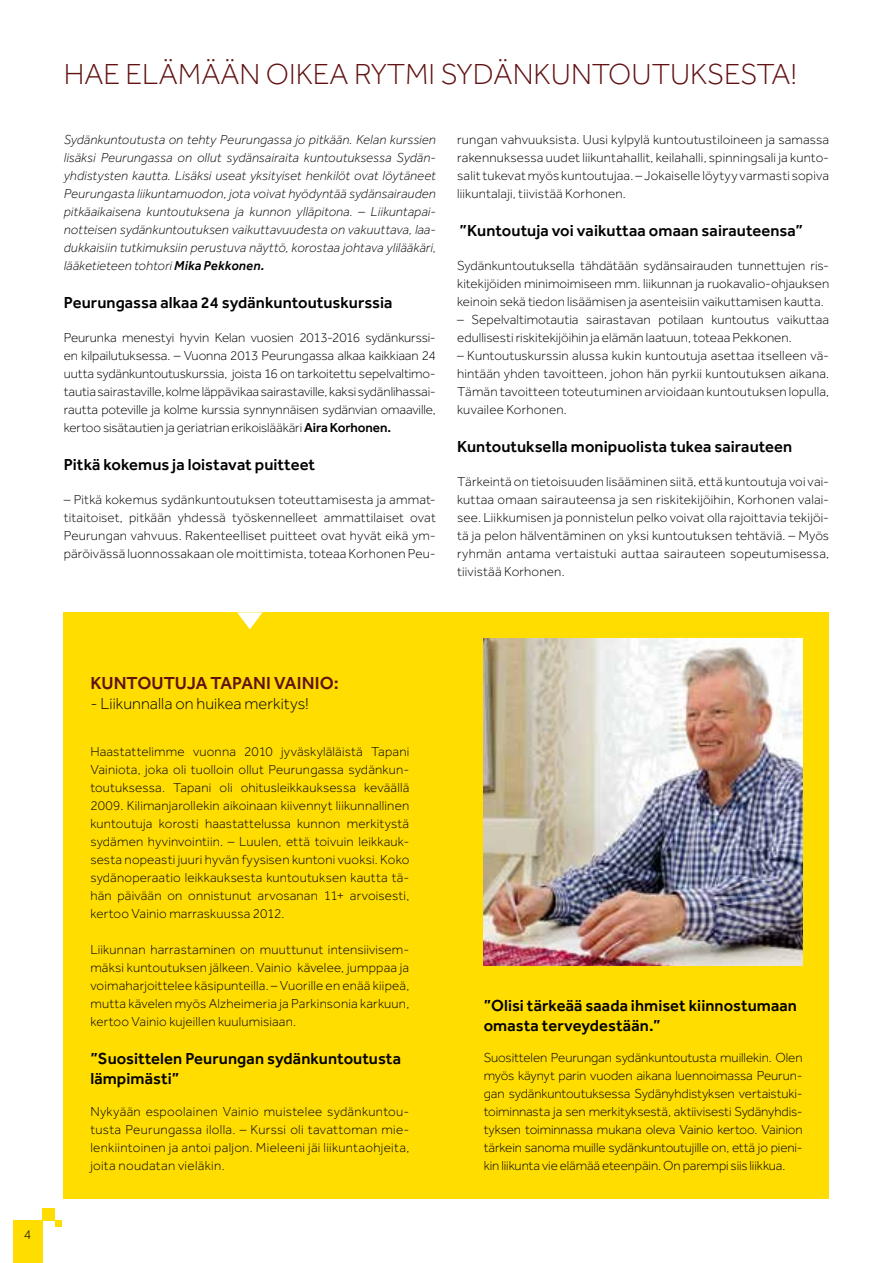
<style>
.page{position:relative;width:893px;height:1263px;background:#fff}
.page>*{position:absolute;margin:0;border:0;box-sizing:border-box;transform-origin:0 0}
.t1{font:300 30px "Effra";color:#611112}
.t2{font:500 18px "Effra";color:#611112}
.t3{font:500 16.5px/19.8px "Effra";letter-spacing:.005em;color:#000}
.t4{font:300 16.5px "Effra";letter-spacing:.005em;color:#000}
.t5{font:300 13.5px/18px "Effra";letter-spacing:.005em;color:#000;text-align:justify}
.t6{font:italic 300 13.5px/18px "Effra";letter-spacing:.01em;color:#000;text-align:justify}
.s1{font-weight:500}
</style>
<div class="page">
<div style="left:13px;top:1220px;width:30px;height:43px;background:#fd0"></div>
<div style="left:43px;top:1208px;width:12px;height:12px;background:#fd0"></div>
<div style="left:55px;top:1220px;width:7px;height:7px;background:#fd0"></div>
<hr style="left:892px;top:0;width:1px;height:1263px;background:#f2f2f3">
<div style="left:64px;top:612px;width:765px;height:587px;background:#fd0"></div>
<svg style="left:237px;top:612px;width:26px;height:17px"></svg>
<img style="left:484px;top:639px;width:319px;height:327px">
<h1 class="t1" style="left:64px;top:57px;width:735px">HAE ELÄMÄÄN OIKEA RYTMI SYDÄNKUNTOUTUKSESTA!</h1>
<p class="t6" style="left:64px;top:130px;width:374px">Sydänkuntoutusta on tehty Peurungassa jo pitkään. Kelan kurssien lisäksi Peurungassa on ollut sydänsairaita kuntoutuksessa Sydän&shy;yhdistysten kautta. Lisäksi useat yksityiset henkilöt ovat löytäneet Peurungasta liikuntamuodon, jota voivat hyödyntää sydänsairauden pitkäaikaisena kuntoutuksena ja kunnon ylläpitona. – Liikuntapai&shy;notteisen sydänkuntoutuksen vaikuttavuudesta on vakuuttava, laa&shy;dukkaisiin tutkimuksiin perustuva näyttö, korostaa johtava ylilääkäri, lääketieteen tohtori <span class="s1">Mika Pekkonen.</span></p>
<p class="t3" style="left:64px;top:292px;width:330px">Peurungassa alkaa 24 sydänkuntoutuskurssia</p>
<p class="t5" style="left:64px;top:328px;width:374px">Peurunka menestyi hyvin Kelan vuosien 2013-2016 sydänkurssi&shy;en kilpailutuksessa. – Vuonna 2013 Peurungassa alkaa kaikkiaan 24 uutta sydänkuntoutuskurssia, joista 16 on tarkoitettu sepelvaltimo&shy;tautia sairastaville, kolme läppävikaa sairastaville, kaksi sydänlihassai&shy;rautta poteville ja kolme kurssia synnynnäisen sydänvian omaaville, kertoo sisätautien ja geriatrian erikoislääkäri <span class="s1">Aira Korhonen.</span></p>
<p class="t3" style="left:64px;top:454px;width:253px">Pitkä kokemus ja loistavat puitteet</p>
<p class="t5" style="left:64px;top:490px;width:374px">– Pitkä kokemus sydänkuntoutuksen toteuttamisesta ja ammat&shy;titaitoiset, pitkään yhdessä työskennelleet ammattilaiset ovat Peurungan vahvuus. Rakenteelliset puitteet ovat hyvät eikä ym&shy;päröivässä luonnossakaan ole moittimista, toteaa Korhonen Peu-</p>
<p class="t5" style="left:457px;top:130px;width:374px">rungan vahvuuksista. Uusi kylpylä kuntoutustiloineen ja samassa rakennuksessa uudet liikuntahallit, keilahalli, spinningsali ja kunto&shy;salit tukevat myös kuntoutujaa. – Jokaiselle löytyy varmasti sopiva liikuntalaji, tiivistää Korhonen.</p>
<p class="t3" style="left:460px;top:220px;width:345px">”Kuntoutuja voi vaikuttaa omaan sairauteensa”</p>
<p class="t5" style="left:457px;top:256px;width:374px">Sydänkuntoutuksella tähdätään sydänsairauden tunnettujen ris&shy;kitekijöiden minimoimiseen mm. liikunnan ja ruokavalio-ohjauksen keinoin sekä tiedon lisäämisen ja asenteisiin vaikuttamisen kautta.</p>
<p class="t5" style="left:457px;top:310px;width:374px">– Sepelvaltimotautia sairastavan potilaan kuntoutus vaikuttaa edullisesti riskitekijöihin ja elämän laatuun, toteaa Pekkonen.</p>
<p class="t5" style="left:457px;top:346px;width:374px">– Kuntoutuskurssin alussa kukin kuntoutuja asettaa itselleen vä&shy;hintään yhden tavoitteen, johon hän pyrkii kuntoutuksen aikana.<br>Tämän tavoitteen toteutuminen arvioidaan kuntoutuksen lopulla, kuvailee Korhonen.</p>
<p class="t3" style="left:457px;top:436px;width:337px">Kuntoutuksella monipuolista tukea sairauteen</p>
<p class="t5" style="left:457px;top:472px;width:374px">Tärkeintä on tietoisuuden lisääminen siitä, että kuntoutuja voi vai&shy;kuttaa omaan sairauteensa ja sen riskitekijöihin, Korhonen valai&shy;see. Liikkumisen ja ponnistelun pelko voivat olla rajoittavia tekijöi&shy;tä ja pelon hälventäminen on yksi kuntoutuksen tehtäviä. – Myös ryhmän antama vertaistuki auttaa sairauteen sopeutumisessa, tiivistää Korhonen.</p>
<p class="t5" style="left:24px;top:1225px;width:9px">4</p>
<h2 class="t2" style="left:90px;top:673px;width:250px">KUNTOUTUJA TAPANI VAINIO:</h2>
<p class="t4" style="left:90px;top:694px;width:220px">- Liikunnalla on huikea merkitys!</p>
<p class="t5" style="left:90px;top:742px;width:320px">Haastattelimme vuonna 2010 jyväskyläläistä Tapani Vainiota, joka oli tuolloin ollut Peurungassa sydänkun&shy;toutuksessa. Tapani oli ohitusleikkauksessa keväällä 2009. Kilimanjarollekin aikoinaan kiivennyt liikunnallinen kuntoutuja korosti haastattelussa kunnon merkitystä sydämen hyvinvointiin. – Luulen, että toivuin leikkauk&shy;sesta nopeasti juuri hyvän fyysisen kuntoni vuoksi. Koko sydänoperaatio leikkauksesta kuntoutuksen kautta tä&shy;hän päivään on onnistunut arvosanan 11+ arvoisesti, kertoo Vainio marraskuussa 2012.</p>
<p class="t5" style="left:90px;top:940px;width:320px">Liikunnan harrastaminen on muuttunut intensiivisem&shy;mäksi kuntoutuksen jälkeen. Vainio kävelee, jumppaa ja voimaharjoittelee käsipunteilla. – Vuorille en enää kiipeä, mutta kävelen myös Alzheimeria ja Parkinsonia karkuun, kertoo Vainio kujeillen kuulumisiaan.</p>
<p class="t3" style="left:90px;top:1048px;width:312px">”Suosittelen Peurungan sydänkuntoutusta lämpimästi”</p>
<p class="t5" style="left:90px;top:1102px;width:320px">Nykyään espoolainen Vainio muistelee sydänkuntou&shy;tusta Peurungassa ilolla. – Kurssi oli tavattoman mie&shy;lenkiintoinen ja antoi paljon. Mieleeni jäi liikuntaohjeita, joita noudatan vieläkin.</p>
<p class="t3" style="left:484px;top:995px;width:315px">”Olisi tärkeää saada ihmiset kiinnostumaan omasta terveydestään.”</p>
<p class="t5" style="left:484px;top:1048px;width:320px">Suosittelen Peurungan sydänkuntoutusta muillekin. Olen myös käynyt parin vuoden aikana luennoimassa Peurun&shy;gan sydänkuntoutuksessa Sydänyhdistyksen vertaistuki&shy;toiminnasta ja sen merkityksestä, aktiivisesti Sydänyhdis&shy;tyksen toiminnassa mukana oleva Vainio kertoo. Vainion tärkein sanoma muille sydänkuntoutujille on, että jo pieni&shy;kin liikunta vie elämää eteenpäin. On parempi siis liikkua.</p>
</div>
